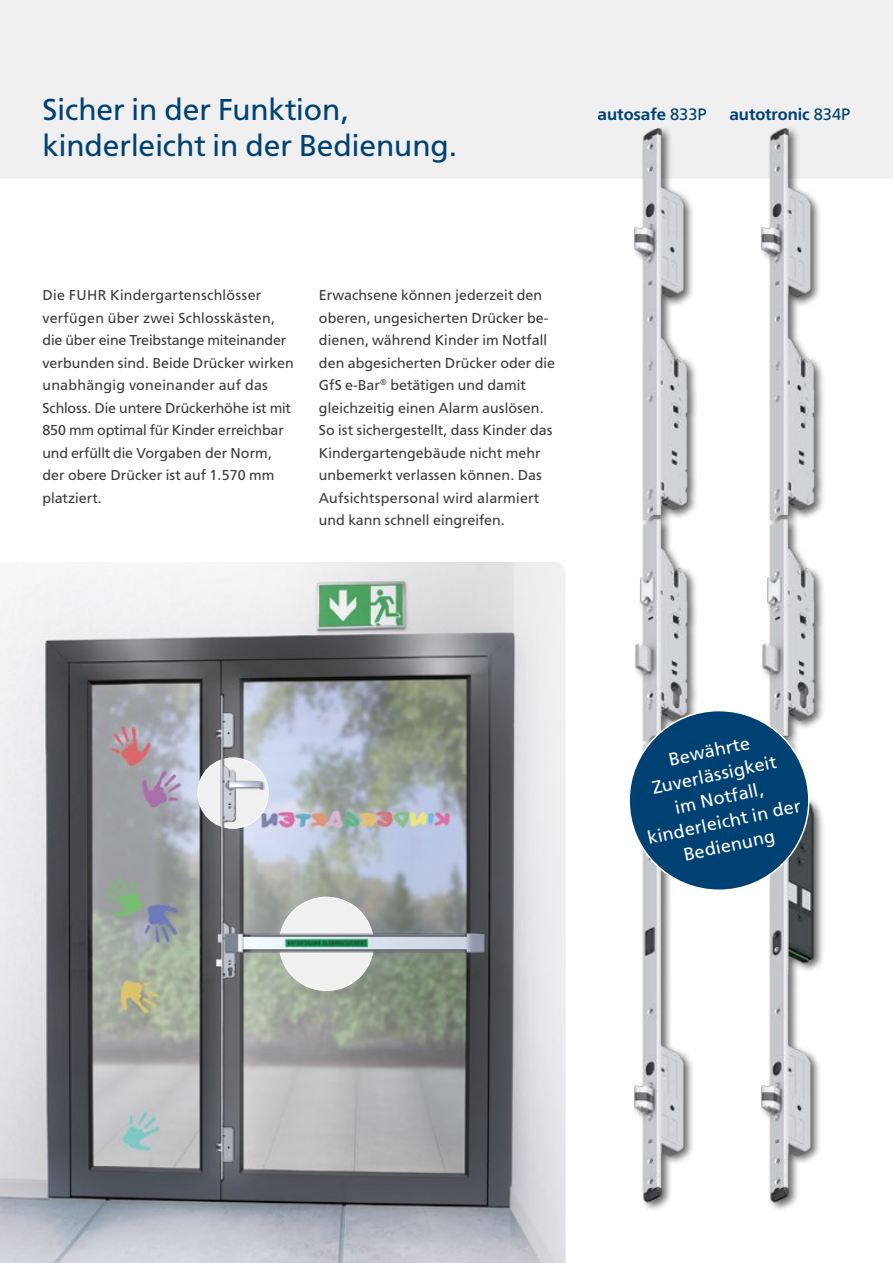
<style>
.page{position:relative;width:893px;height:1263px;background:#fff}
.page>*{position:absolute;margin:0;border:0;box-sizing:border-box;transform-origin:0 0}
.t1{font:30px "Free Set";color:#004174}
.t2{font:18px "Free Set";color:#fff}
.t3{font:600 16.5px "Free Set";color:#004174}
.t4{font:14.25px/22.5px "Free Set";letter-spacing:.005em;color:#3c3c3b}
.s1{font-weight:400}
</style>
<div class="page">
<div style="left:0;top:0;width:893px;height:238px;background:#f0f0f0"></div>
<div style="left:0;top:179px;width:893px;height:59px;background:#fff"></div>
<img style="left:614px;top:127px;width:108px;height:1083px">
<img style="left:742px;top:127px;width:107px;height:1083px">
<div style="left:629px;top:711px;width:180px;height:179px;background:#004174;border-radius:50%"></div>
<img style="left:0;top:562px;width:566px;height:701px">
<img style="left:167px;top:681px;width:334px;height:514px">
<p class="t1" style="left:43px;top:92px;width:308px">Sicher in der Funktion,</p>
<p class="t1" style="left:43px;top:128px;width:416px">kinderleicht in der Bedienung.</p>
<p class="t3" style="left:597px;top:105px;width:111px">autosafe <span class="s1">833P</span></p>
<p class="t3" style="left:729px;top:105px;width:123px">autotronic <span class="s1">834P</span></p>
<p class="t4" style="left:43px;top:284px;width:253px">Die FUHR Kindergartenschlösser verfügen über zwei Schlosskästen, die über eine Treibstange miteinander verbunden sind. Beide Drücker wirken unabhängig voneinander auf das Schloss. Die untere Drückerhöhe ist mit 850 mm optimal für Kinder erreichbar und erfüllt die Vorgaben der Norm, der obere Drücker ist auf 1.570 mm platziert.</p>
<p class="t4" style="left:319px;top:284px;width:238px">Erwachsene können jederzeit den oberen, ungesicherten Drücker be&shy;dienen, während Kinder im Notfall den abgesicherten Drücker oder die GfS e-Bar<sup>®</sup> betätigen und damit gleichzeitig einen Alarm auslösen.</p>
<p class="t4" style="left:319px;top:419px;width:235px">So ist sichergestellt, dass Kinder das<br>Kindergartengebäude nicht mehr unbemerkt verlassen können. Das</p>
<p class="t4" style="left:319px;top:486px;width:222px">Aufsichtspersonal wird alarmiert und kann schnell eingreifen.</p>
<p class="t2" style="left:667px;top:749px;width:84px;rotate:-12deg">Bewährte</p>
<p class="t2" style="left:650px;top:777px;width:128px;rotate:-12deg">Zuverlässigkeit</p>
<p class="t2" style="left:673px;top:797px;width:91px;rotate:-12deg">im Notfall,</p>
<p class="t2" style="left:646px;top:827px;width:158px;rotate:-12deg">kinderleicht in der</p>
<p class="t2" style="left:681px;top:844px;width:94px;rotate:-12deg">Bedienung</p>
</div>
